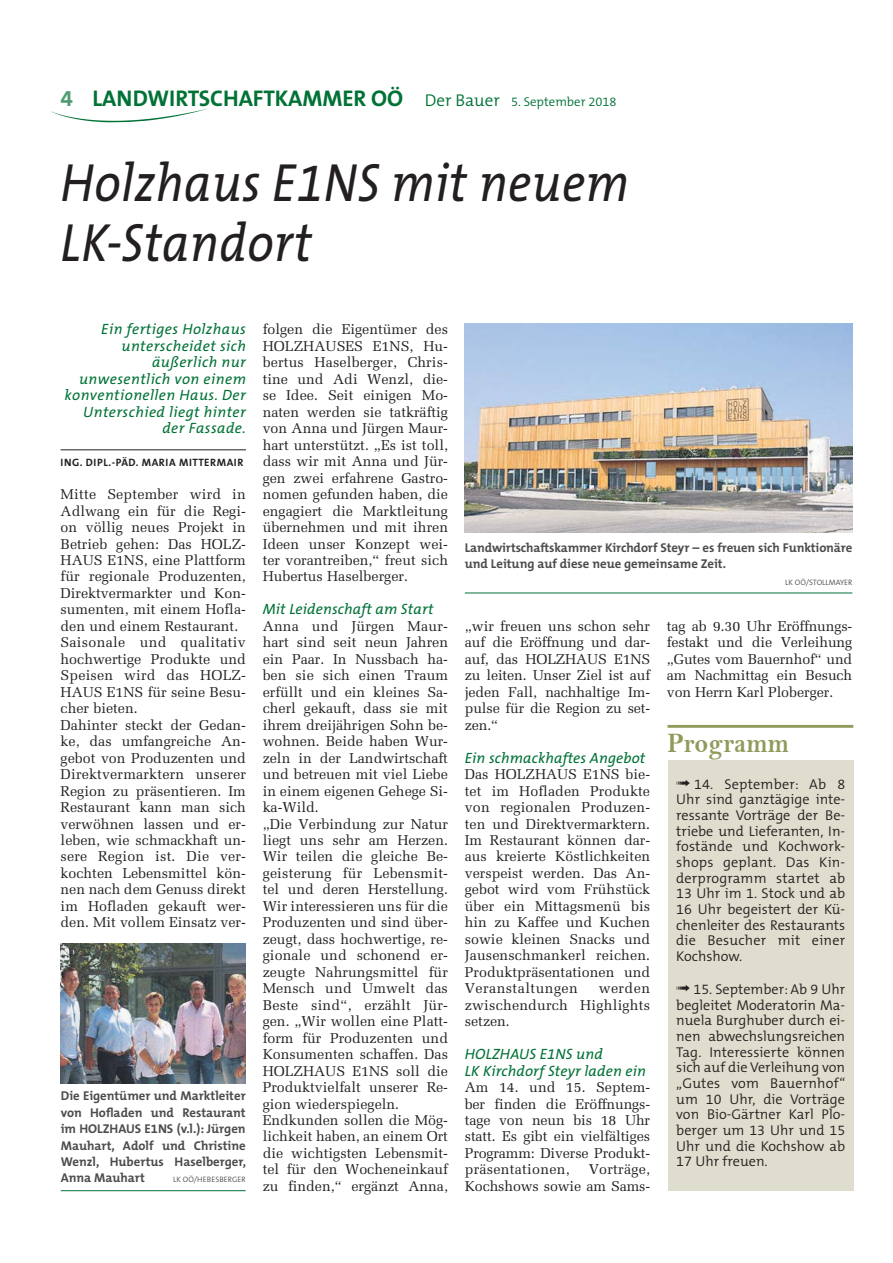
<style>
.page{position:relative;width:893px;height:1263px;background:#fff}
.page>*{position:absolute;margin:0;border:0;box-sizing:border-box;transform-origin:0 0}
.t1{font:italic 54.15px/59.8px "The Mix B5 Plain";letter-spacing:.01em;color:#231f20;scale:.9 1}
.t2{font:28.5px "Bell MT Bold";letter-spacing:.01em;color:#8f9b5b;scale:.9 1}
.t3{font:700 22.8px "The Mix B7";letter-spacing:-.005em;color:#007236}
.t4{font:italic 15px/16.5px "The Mix B5 Plain";letter-spacing:.03em;color:#007236;text-align:right}
.t5{font:italic 15px/16.5px "The Mix B5 Plain";letter-spacing:.01em;color:#007236}
.t6{font:14.25px/16.5px "Melior LT Std";color:#231f20;text-align:justify}
.t7{font:300 14.25px/15.6px "The Mix B4";color:#231f20;text-align:justify}
.t8{font:700 12.75px/16.4px "The Mix B7";color:#4c4c4e;text-align:justify}
.t9{font:700 10.65px "The Mix B7";letter-spacing:.05em;color:#231f20}
.t10{font:300 7.8px "The Mix B4";color:#4c4c4e}
.s1{color:#509c71}
.s2{font-family:"The Mix B4";font-weight:300;font-size:17.1px}
.s3{font-family:"The Mix B4";font-weight:300;font-size:12.75px}
</style>
<div class="page">
<svg style="left:50px;top:109px;width:157px;height:13px"></svg>
<hr style="left:61px;top:450px;width:185px;height:1px;background:#231f20">
<hr style="left:61px;top:1190px;width:185px;height:1px;background:#007236">
<img style="left:61px;top:944px;width:185px;height:139px">
<hr style="left:465px;top:593px;width:387px;height:1px;background:#007236">
<img style="left:465px;top:323px;width:387px;height:209px">
<div style="left:668px;top:761px;width:185px;height:430px;background:#dfddcd"></div>
<hr style="left:667px;top:725px;width:186px;height:3px;background:#8f9b5b">
<h3 class="t3" style="left:61px;top:88px;width:557px"><span class="s1">4</span> LANDWIRTSCHAFTKAMMER OÖ <span class="s2">Der Bauer</span> <span class="s3">5. September 2018</span></h3>
<h1 class="t1" style="left:61px;top:157px;width:633px">Holzhaus E1NS mit neuem<br>LK-Standort</h1>
<p class="t4" style="left:65px;top:322px;width:183px">Ein fertiges Holzhaus unterscheidet sich äußerlich nur unwesentlich von einem konventionellen Haus. Der<br>Unterschied liegt hinter der Fassade.</p>
<p class="t9" style="left:61px;top:458px;width:184px">ING. DIPL.-PÄD. MARIA MITTERMAIR</p>
<p class="t6" style="left:61px;top:487px;width:187px;text-align:left">Mitte September wird in<br>Adlwang ein für die Regi&shy;on völlig neues Projekt in<br>Betrieb gehen: Das HOLZ-<br>HAUS E1NS, eine Plattform für regionale Produzenten,<br>Direktvermarkter und Kon&shy;sumenten, mit einem Hofla&shy;den und einem Restaurant.<br>Saisonale und qualitativ hochwertige Produkte und<br>Speisen wird das HOLZ-<br>HAUS E1NS für seine Besu&shy;cher bieten.<br>Dahinter steckt der Gedan&shy;ke, das umfangreiche An&shy;gebot von Produzenten und<br>Direktvermarktern unserer<br>Region zu präsentieren. Im<br>Restaurant kann man sich verwöhnen lassen und er&shy;leben, wie schmackhaft un&shy;sere Region ist. Die ver&shy;kochten Lebensmittel kön&shy;nen nach dem Genuss direkt im Hofladen gekauft wer&shy;den. Mit vollem Einsatz ver-</p>
<p class="t8" style="left:61px;top:1089px;width:187px">Die Eigentümer und Marktleiter von Hofladen und Restaurant im HOLZHAUS E1NS (v.l.): Jürgen Mauhart, Adolf und Christine Wenzl, Hubertus Haselberger, Anna Mauhart</p>
<p class="t10" style="left:173px;top:1176px;width:74px">LK OÖ/HEBESBERGER</p>
<p class="t6" style="left:263px;top:322px;width:187px">folgen die Eigentümer des HOLZHAUSES E1NS, Hu&shy;bertus Haselberger, Chris&shy;tine und Adi Wenzl, die&shy;se Idee. Seit einigen Mo&shy;naten werden sie tatkräftig von Anna und Jürgen Maur&shy;hart unterstützt. „Es ist toll, dass wir mit Anna und Jür&shy;gen zwei erfahrene Gastro&shy;nomen gefunden haben, die engagiert die Marktleitung übernehmen und mit ihren Ideen unser Konzept wei&shy;ter vorantreiben,“ freut sich Hubertus Haselberger.</p>
<p class="t5" style="left:263px;top:602px;width:172px">Mit Leidenschaft am Start</p>
<p class="t6" style="left:263px;top:619px;width:187px;text-align:left">Anna und Jürgen Maur&shy;hart sind seit neun Jahren ein Paar. In Nussbach ha&shy;ben sie sich einen Traum erfüllt und ein kleines Sa&shy;cherl gekauft, dass sie mit ihrem dreijährigen Sohn be&shy;wohnen. Beide haben Wur&shy;zeln in der Landwirtschaft und betreuen mit viel Liebe in einem eigenen Gehege Si&shy;ka-Wild.<br>„Die Verbindung zur Natur liegt uns sehr am Herzen.<br>Wir teilen die gleiche Be&shy;geisterung für Lebensmit&shy;tel und deren Herstellung.<br>Wir interessieren uns für die<br>Produzenten und sind über&shy;zeugt, dass hochwertige, re&shy;gionale und schonend er&shy;zeugte Nahrungsmittel für<br>Mensch und Umwelt das<br>Beste sind“, erzählt Jür&shy;gen. „Wir wollen eine Platt&shy;form für Produzenten und<br>Konsumenten schaffen. Das<br>HOLZHAUS E1NS soll die<br>Produktvielfalt unserer Re&shy;gion wiederspiegeln.<br>Endkunden sollen die Mög&shy;lichkeit haben, an einem Ort die wichtigsten Lebensmit&shy;tel für den Wocheneinkauf zu finden,“ ergänzt Anna,</p>
<p class="t6" style="left:465px;top:619px;width:187px">„wir freuen uns schon sehr auf die Eröffnung und dar&shy;auf, das HOLZHAUS E1NS zu leiten. Unser Ziel ist auf jeden Fall, nachhaltige Im&shy;pulse für die Region zu set&shy;zen.“</p>
<p class="t8" style="left:465px;top:540px;width:389px">Landwirtschaftskammer Kirchdorf Steyr – es freuen sich Funktionäre und Leitung auf diese neue gemeinsame Zeit.</p>
<p class="t10" style="left:785px;top:578px;width:68px">LK OÖ/STOLLMAYER</p>
<p class="t6" style="left:667px;top:619px;width:187px">tag ab 9.30 Uhr Eröffnungs&shy;festakt und die Verleihung „Gutes vom Bauernhof“ und am Nachmittag ein Besuch von Herrn Karl Ploberger.</p>
<h2 class="t2" style="left:667px;top:728px;width:137px">Programm</h2>
<p class="t5" style="left:465px;top:750px;width:182px">Ein schmackhaftes Angebot</p>
<p class="t6" style="left:465px;top:767px;width:187px">Das HOLZHAUS E1NS bie&shy;tet im Hofladen Produkte von regionalen Produzen&shy;ten und Direktvermarktern.<br>Im Restaurant können dar&shy;aus kreierte Köstlichkeiten verspeist werden. Das An&shy;gebot wird vom Frühstück über ein Mittagsmenü bis hin zu Kaffee und Kuchen sowie kleinen Snacks und Jausenschmankerl reichen.<br>Produktpräsentationen und Veranstaltungen</p>
<p class="t7" style="left:676px;top:777px;width:170px;text-indent:18px">14. September: Ab 8<br>Uhr sind ganztägige inte&shy;ressante Vorträge der Be&shy;triebe und Lieferanten, In&shy;fostände und Kochwork&shy;shops geplant. Das Kin&shy;derprogramm startet ab 13 Uhr im 1. Stock und ab 16 Uhr begeistert der Kü&shy;chenleiter des Restaurants die Besucher mit einer Kochshow.</p>
<p class="t7" style="left:676px;top:982px;width:171px;text-indent:17px">15. September: Ab 9 Uhr begleitet Moderatorin Ma&shy;nuela Burghuber durch ei&shy;nen abwechslungsreichen Tag. Interessierte können sich auf die Verleihung von „Gutes vom Bauernhof“ um 10 Uhr, die Vorträge von Bio-Gärtner Karl Plo&shy;berger um 13 Uhr und 15<br>Uhr und die Kochshow ab 17 Uhr freuen.</p>
<p class="t6" style="left:465px;top:981px;width:187px;text-indent:134px">werden zwischendurch Highlights setzen.</p>
<p class="t5" style="left:465px;top:1047px;width:183px">HOLZHAUS E1NS und<br>LK Kirchdorf Steyr laden ein</p>
<p class="t6" style="left:465px;top:1080px;width:187px">Am 14. und 15. Septem&shy;ber finden die Eröffnungs&shy;tage von neun bis 18 Uhr statt. Es gibt ein vielfältiges Programm: Diverse Produkt&shy;präsentationen,</p>
<p class="t6" style="left:465px;top:1162px;width:187px;text-align:right">Vorträge,<br>Kochshows sowie am Sams-</p>
</div>
